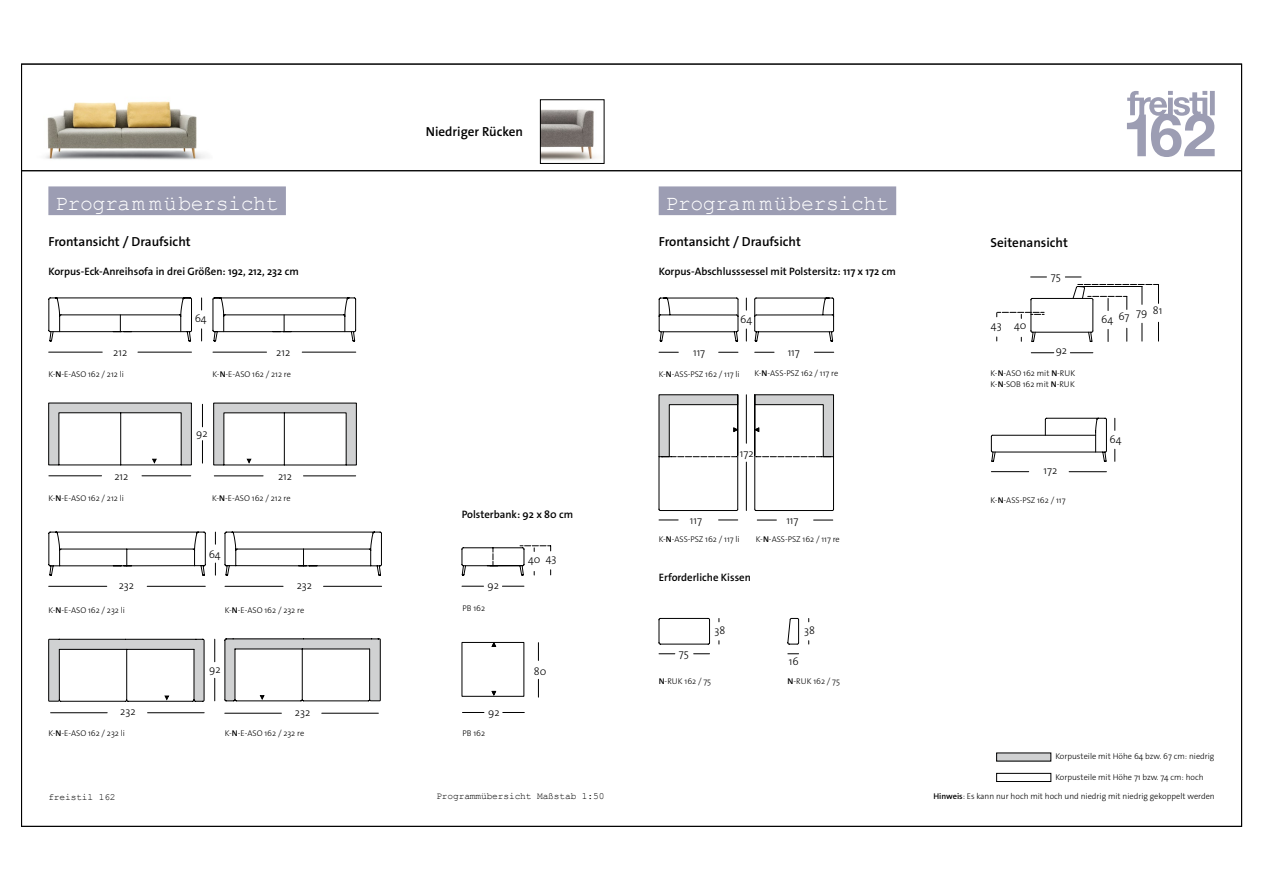
<style>
.page{position:relative;width:1263px;height:893px;background:#fff}
.page>*{position:absolute;margin:0;border:0;box-sizing:border-box;transform-origin:0 0}
.t1{font:21.6px "Courier New";letter-spacing:-.02em;color:#fff}
.t2{font:600 13.2px "The Sans Os F";color:#000}
.t3{font:600 10.8px "The Sans Os F";color:#000}
.t4{font:300 10.8px "The Sans Os F";color:#000}
.t5{font:9.6px "Courier New";letter-spacing:-.015em;color:#000}
.t6{font:300 8.4px/10.8px "The Sans Os F";color:#000}
.s1{font-weight:600}
</style>
<div class="page">
<hr style="left:21px;top:170px;width:1221px;height:1px;background:#000">
<svg style="left:48px;top:531px;width:168px;height:56px"></svg>
<svg style="left:224px;top:531px;width:158px;height:56px"></svg>
<svg style="left:48px;top:639px;width:167px;height:74px"></svg>
<svg style="left:224px;top:638px;width:157px;height:76px"></svg>
<svg style="left:658px;top:297px;width:89px;height:56px"></svg>
<svg style="left:754px;top:297px;width:80px;height:56px"></svg>
<svg style="left:658px;top:394px;width:89px;height:127px"></svg>
<svg style="left:754px;top:394px;width:80px;height:117px"></svg>
<svg style="left:757px;top:520px;width:19px;height:1px"></svg>
<svg style="left:814px;top:520px;width:19px;height:1px"></svg>
<img style="left:542px;top:109px;width:56px;height:52px">
<div style="left:540px;top:99px;width:64px;height:65px;border:1px solid #000"></div>
<svg style="left:1070px;top:352px;width:23px;height:1px"></svg>
<svg style="left:1031px;top:352px;width:23px;height:1px"></svg>
<svg style="left:996px;top:284px;width:163px;height:58px"></svg>
<svg style="left:1065px;top:277px;width:16px;height:1px"></svg>
<svg style="left:1031px;top:277px;width:15px;height:1px"></svg>
<svg style="left:991px;top:417px;width:124px;height:55px"></svg>
<svg style="left:787px;top:618px;width:22px;height:36px"></svg>
<svg style="left:658px;top:618px;width:62px;height:36px"></svg>
<svg style="left:212px;top:297px;width:144px;height:56px"></svg>
<svg style="left:48px;top:297px;width:154px;height:56px"></svg>
<hr style="left:142px;top:475px;width:49px;height:1px;background:#000">
<hr style="left:49px;top:475px;width:53px;height:1px;background:#000">
<svg style="left:48px;top:402px;width:155px;height:64px"></svg>
<hr style="left:214px;top:476px;width:49px;height:1px;background:#000">
<hr style="left:303px;top:476px;width:53px;height:1px;background:#000">
<svg style="left:213px;top:402px;width:144px;height:64px"></svg>
<img style="left:45px;top:101px;width:161px;height:59px">
<svg style="left:1127px;top:91px;width:88px;height:66px"></svg>
<div style="left:48px;top:186px;width:238px;height:29px;background:#9c9db3"></div>
<div style="left:659px;top:186px;width:237px;height:29px;background:#9c9db3"></div>
<svg style="left:461px;top:545px;width:90px;height:42px"></svg>
<svg style="left:503px;top:712px;width:21px;height:1px"></svg>
<svg style="left:462px;top:712px;width:22px;height:1px"></svg>
<svg style="left:461px;top:642px;width:78px;height:56px"></svg>
<div style="left:996px;top:773px;width:55px;height:9px;border:1px solid #000"></div>
<div style="left:997px;top:753px;width:54px;height:8px;background:#d0d1d2"></div>
<h2 class="t2" style="left:426px;top:123px;width:99px">Niedriger Rücken</h2>
<h1 class="t1" style="left:55px;top:190px;width:225px">Program mübersicht</h1>
<h1 class="t1" style="left:665px;top:190px;width:225px">Program mübersicht</h1>
<h2 class="t2" style="left:48px;top:233px;width:144px">Frontansicht / Draufsicht</h2>
<h2 class="t2" style="left:659px;top:233px;width:144px">Frontansicht / Draufsicht</h2>
<p class="t3" style="left:48px;top:265px;width:252px">Korpus-Eck-Anreihsofa in drei Größen: 192, 212, 232 cm</p>
<p class="t3" style="left:659px;top:265px;width:239px">Korpus-Abschlusssessel mit Polstersitz: 117 x 172 cm</p>
<p class="t4" style="left:195px;top:311px;width:14px">64</p>
<p class="t4" style="left:740px;top:313px;width:14px">64</p>
<p class="t4" style="left:113px;top:345px;width:16px">212</p>
<p class="t4" style="left:276px;top:345px;width:16px">212</p>
<p class="t4" style="left:693px;top:345px;width:14px">117</p>
<p class="t4" style="left:788px;top:345px;width:14px">117</p>
<p class="t6" style="left:48px;top:369px;width:77px">K-<span class="s1">N</span>-E-ASO 162 / 212 li</p>
<p class="t6" style="left:213px;top:369px;width:80px">K-<span class="s1">N</span>-E-ASO 162 / 212 re</p>
<p class="t6" style="left:659px;top:369px;width:83px">K-<span class="s1">N</span>-ASS-PSZ 162 / 117 li</p>
<p class="t6" style="left:754px;top:368px;width:85px">K-<span class="s1">N</span>-ASS-PSZ 162 / 117 re</p>
<p class="t4" style="left:196px;top:426px;width:13px">92</p>
<p class="t4" style="left:740px;top:447px;width:15px">172</p>
<p class="t4" style="left:114px;top:469px;width:16px">212</p>
<p class="t4" style="left:278px;top:469px;width:16px">212</p>
<p class="t6" style="left:48px;top:493px;width:77px">K-<span class="s1">N</span>-E-ASO 162 / 212 li</p>
<p class="t6" style="left:212px;top:493px;width:80px">K-<span class="s1">N</span>-E-ASO 162 / 212 re</p>
<p class="t3" style="left:462px;top:507px;width:113px">Polsterbank: 92 x 80 cm</p>
<p class="t4" style="left:690px;top:513px;width:14px">117</p>
<p class="t4" style="left:786px;top:513px;width:14px">117</p>
<p class="t6" style="left:659px;top:534px;width:83px">K-<span class="s1">N</span>-ASS-PSZ 162 / 117 li</p>
<p class="t6" style="left:756px;top:534px;width:85px">K-<span class="s1">N</span>-ASS-PSZ 162 / 117 re</p>
<p class="t4" style="left:209px;top:547px;width:14px">64</p>
<p class="t4" style="left:528px;top:552px;width:30px">40 43</p>
<p class="t4" style="left:119px;top:578px;width:17px">232</p>
<p class="t4" style="left:297px;top:578px;width:17px">232</p>
<p class="t4" style="left:487px;top:578px;width:13px">92</p>
<p class="t3" style="left:659px;top:571px;width:94px">Erforderliche Kissen</p>
<p class="t6" style="left:48px;top:604px;width:78px">K-<span class="s1">N</span>-E-ASO 162 / 232 li</p>
<p class="t6" style="left:225px;top:604px;width:81px">K-<span class="s1">N</span>-E-ASO 162 / 232 re</p>
<p class="t6" style="left:462px;top:602px;width:24px">PB 162</p>
<p class="t4" style="left:714px;top:623px;width:12px">38</p>
<p class="t4" style="left:804px;top:623px;width:12px">38</p>
<p class="t4" style="left:679px;top:646px;width:11px">75</p>
<p class="t4" style="left:789px;top:654px;width:11px">16</p>
<p class="t4" style="left:209px;top:663px;width:13px">92</p>
<p class="t4" style="left:534px;top:664px;width:14px">80</p>
<p class="t6" style="left:659px;top:675px;width:54px"><span class="s1">N</span>-RUK 162 / 75</p>
<p class="t6" style="left:787px;top:675px;width:54px"><span class="s1">N</span>-RUK 162 / 75</p>
<p class="t4" style="left:120px;top:705px;width:17px">232</p>
<p class="t4" style="left:295px;top:705px;width:17px">232</p>
<p class="t4" style="left:488px;top:705px;width:13px">92</p>
<p class="t6" style="left:48px;top:728px;width:78px">K-<span class="s1">N</span>-E-ASO 162 / 232 li</p>
<p class="t6" style="left:225px;top:728px;width:81px">K-<span class="s1">N</span>-E-ASO 162 / 232 re</p>
<p class="t6" style="left:462px;top:728px;width:24px">PB 162</p>
<p class="t5" style="left:48px;top:791px;width:69px">freistil 162</p>
<p class="t5" style="left:436px;top:790px;width:170px">Programmübersicht Maßstab 1:50</p>
<h2 class="t2" style="left:990px;top:234px;width:79px">Seitenansicht</h2>
<p class="t4" style="left:991px;top:318px;width:37px">43 40</p>
<p class="t4" style="left:1051px;top:269px;width:11px">75</p>
<p class="t4" style="left:1056px;top:343px;width:13px">92</p>
<p class="t6" style="left:990px;top:368px;width:86px">K-<span class="s1">N</span>-ASO 162 mit <span class="s1">N</span>-RUK<br>K-<span class="s1">N</span>-SOB 162 mit <span class="s1">N</span>-RUK</p>
<p class="t4" style="left:1043px;top:464px;width:15px">172</p>
<p class="t6" style="left:990px;top:494px;width:76px">K-<span class="s1">N</span>-ASS-PSZ 162 / 117</p>
<p class="t4" style="left:1101px;top:307px;width:63px">64 67 79 81</p>
<p class="t4" style="left:1109px;top:432px;width:14px">64</p>
<p class="t6" style="left:1055px;top:751px;width:161px">Korpusteile mit Höhe 64 bzw. 67 cm: niedrig</p>
<p class="t6" style="left:1055px;top:771px;width:150px">Korpusteile mit Höhe 71 bzw. 74 cm: hoch</p>
<p class="t6" style="left:933px;top:791px;width:283px"><span class="s1">Hinweis</span>: Es kann nur hoch mit hoch und niedrig mit niedrig gekoppelt werden</p>
</div>
